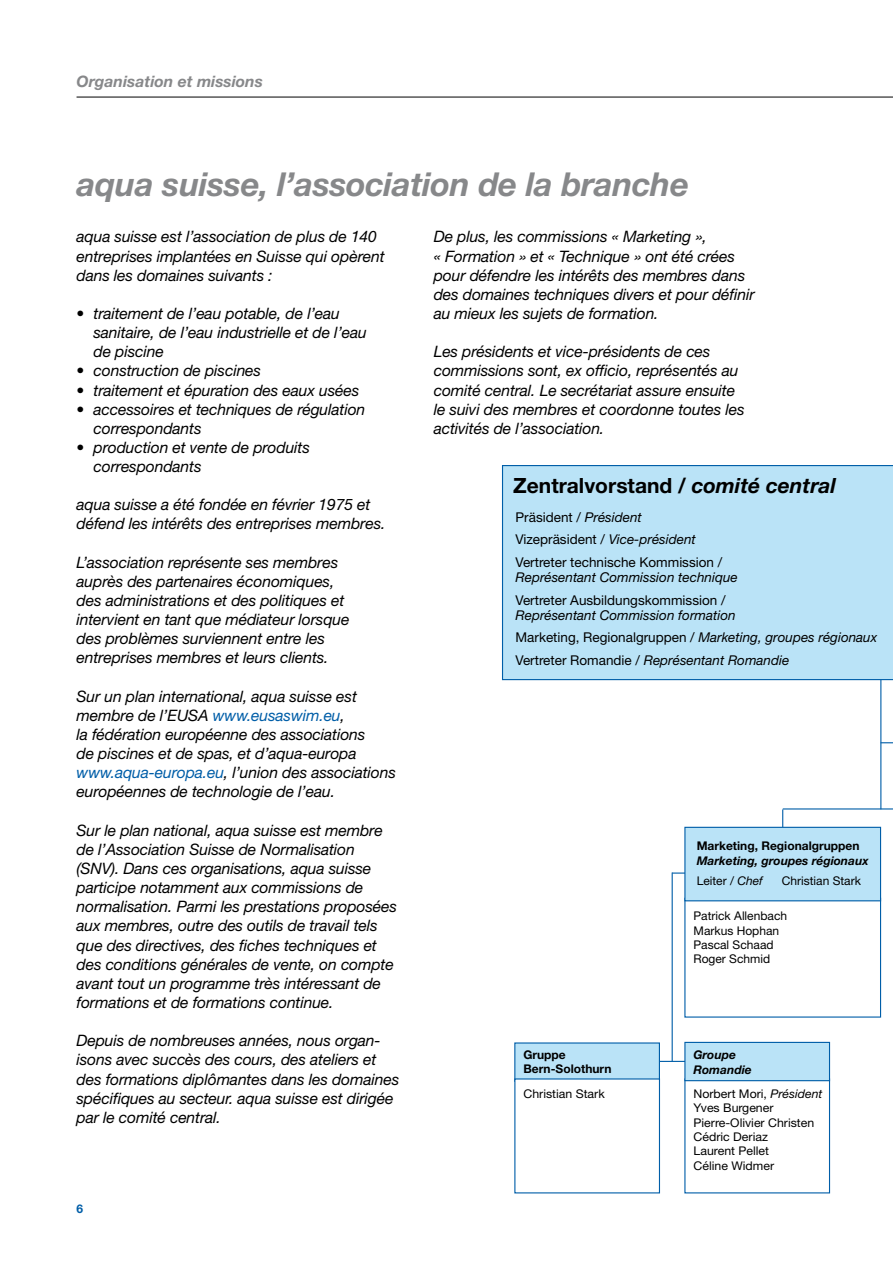
<style>
.page{position:relative;width:893px;height:1263px;background:#fff}
.page>*{position:absolute;margin:0;border:0;box-sizing:border-box;transform-origin:0 0}
.t1{font:italic 700 33px "Helvetica Neue";letter-spacing:-.01em;color:#87888a}
.t2{font:700 21px "Helvetica Neue";color:#000}
.t3{font:italic 15.75px/19.2px "Helvetica Neue";letter-spacing:-.01em;color:#000}
.t4{font:italic 700 15.75px "Helvetica Neue";color:#87888a}
.t5{font:italic 13.5px/22.5px "Helvetica Neue";color:#000}
.t6{font:13.5px/22.5px "Helvetica Neue";color:#000}
.t7{font:12px/14.4px "Helvetica Neue";color:#000}
.t8{font:italic 700 12px/20.4px "Helvetica Neue";color:#000}
.t9{font:700 12px/14.4px "Helvetica Neue";color:#000}
.t10{font:700 12px "Helvetica Neue";color:#005ea8}
.s1{color:#005ea8}
.s2{font-style:italic}
.s3{font-style:normal}
.s4{font-weight:400;font-style:normal}
.s5{font-weight:400}
</style>
<div class="page">
<hr style="left:77px;top:97px;width:816px;height:1px;background:#000">
<hr style="left:880px;top:630px;width:1px;height:179px;background:#005ea8">
<svg style="left:880px;top:742px;width:13px;height:1px"></svg>
<div style="left:502px;top:465px;width:391px;height:215px;background:#bae3f7"></div>
<hr style="left:783px;top:808px;width:110px;height:1px;background:#005ea8">
<hr style="left:672px;top:872px;width:29px;height:2px;background:#005ea8">
<hr style="left:782px;top:809px;width:1px;height:30px;background:#005ea8">
<div style="left:685px;top:827px;width:195px;height:74px;background:#bae3f7"></div>
<div style="left:684px;top:827px;width:197px;height:74px;border:1px solid #005ea8"></div>
<hr style="left:621px;top:1061px;width:75px;height:1px;background:#005ea8">
<hr style="left:672px;top:872px;width:1px;height:189px;background:#005ea8">
<div style="left:684px;top:1078px;width:146px;height:115px;border:1px solid #005ea8"></div>
<div style="left:515px;top:1043px;width:144px;height:38px;background:#bae3f7"></div>
<div style="left:515px;top:1079px;width:144px;height:114px;background:#fff"></div>
<div style="left:685px;top:1042px;width:144px;height:39px;background:#bae3f7"></div>
<div style="left:684px;top:1042px;width:146px;height:39px;border:1px solid #005ea8"></div>
<p class="t4" style="left:77px;top:71px;width:188px">Organisation et missions</p>
<h1 class="t1" style="left:77px;top:164px;width:614px">aqua suisse, l’association de la branche</h1>
<p class="t3" style="left:434px;top:227px;width:322px">De plus, les commissions « Marketing »,<br>« Formation » et « Technique » ont été crées pour défendre les intérêts des membres dans des domaines techniques divers et pour définir au mieux les sujets de formation.</p>
<p class="t3" style="left:434px;top:342px;width:312px">Les présidents et vice-présidents de ces commissions sont, ex officio, représentés au comité central. Le secrétariat assure ensuite le suivi des membres et coordonne toutes les activités de l’association.</p>
<p class="t3" style="left:77px;top:227px;width:310px">aqua suisse est l’association de plus de 140 entreprises implantées en Suisse qui opèrent dans les domaines suivants :</p>
<p class="t3" style="left:94px;top:303px;width:275px;text-indent:-17px">• traitement de l’eau potable, de l’eau sanitaire, de l’eau industrielle et de l’eau de piscine</p>
<p class="t3" style="left:77px;top:361px;width:186px">• construction de piscines</p>
<p class="t3" style="left:77px;top:380px;width:284px">• traitement et épuration des eaux usées</p>
<p class="t3" style="left:94px;top:399px;width:273px;text-indent:-17px">• accessoires et techniques de régulation correspondants</p>
<p class="t3" style="left:94px;top:437px;width:218px;text-indent:-17px">• production et vente de produits correspondants</p>
<p class="t3" style="left:77px;top:495px;width:310px">aqua suisse a été fondée en février 1975 et défend les intérêts des entreprises membres.</p>
<p class="t3" style="left:77px;top:552px;width:275px">L’association représente ses membres auprès des partenaires économiques, des administrations et des politiques et intervient en tant que médiateur lorsque des problèmes surviennent entre les entreprises membres et leurs clients.</p>
<p class="t3" style="left:77px;top:686px;width:321px">Sur un plan international, aqua suisse est membre de l’EUSA <span class="s1">www.eusaswim.eu</span>,<br>la fédération européenne des associations<br>de piscines et de spas, et d’aqua-europa <span class="s1">www.aqua-europa.eu</span>, l’union des associations européennes de technologie de l’eau.</p>
<p class="t3" style="left:77px;top:820px;width:322px">Sur le plan national, aqua suisse est membre de l’Association Suisse de Normalisation (SNV). Dans ces organisations, aqua suisse participe notamment aux commissions de normalisation. Parmi les prestations proposées aux membres, outre des outils de travail tels que des directives, des fiches techniques et des conditions générales de vente, on compte avant tout un programme très intéressant de formations et de formations continue.</p>
<p class="t3" style="left:77px;top:1031px;width:324px">Depuis de nombreuses années, nous organ&shy;isons avec succès des cours, des ateliers et des formations diplômantes dans les domaines spécifiques au secteur. aqua suisse est dirigée par le comité central.</p>
<h2 class="t2" style="left:513px;top:472px;width:324px">Zentralvorstand / <span class="s2">comité central</span></h2>
<p class="t6" style="left:515px;top:506px;width:208px">Präsident / <span class="s2">Président<br></span>Vizepräsident / <span class="s2">Vice-président<br></span>Vertreter technische Kommission /</p>
<p class="t5" style="left:515px;top:566px;width:224px">Représentant Commission technique</p>
<p class="t6" style="left:515px;top:588px;width:212px">Vertreter Ausbildungskommission /</p>
<p class="t5" style="left:515px;top:603px;width:363px">Représentant Commission formation<br><span class="s3">Marketing, Regionalgruppen /</span> Marketing, groupes régionaux<br><span class="s3">Vertreter Romandie /</span> Représentant Romandie</p>
<p class="t9" style="left:697px;top:839px;width:164px">Marketing, Regionalgruppen</p>
<p class="t8" style="left:697px;top:850px;width:174px">Marketing, groupes régionaux<br><span class="s4">Leiter /</span> <span class="s5">Chef</span></p>
<p class="t7" style="left:782px;top:873px;width:81px">Christian Stark</p>
<p class="t7" style="left:693px;top:908px;width:95px">Patrick Allenbach<br>Markus Hophan<br>Pascal Schaad<br>Roger Schmid</p>
<p class="t9" style="left:523px;top:1047px;width:90px">Gruppe<br>Bern-Solothurn</p>
<p class="t8" style="left:693px;top:1047px;width:60px;line-height:14.4px">Groupe<br>Romandie</p>
<p class="t7" style="left:523px;top:1086px;width:83px">Christian Stark</p>
<p class="t7" style="left:693px;top:1086px;width:130px">Norbert Mori, <span class="s2">Président<br></span>Yves Burgener<br>Pierre-Olivier Christen<br>Cédric Deriaz<br>Laurent Pellet<br>Céline Widmer</p>
<p class="t10" style="left:77px;top:1201px;width:8px">6</p>
</div>
